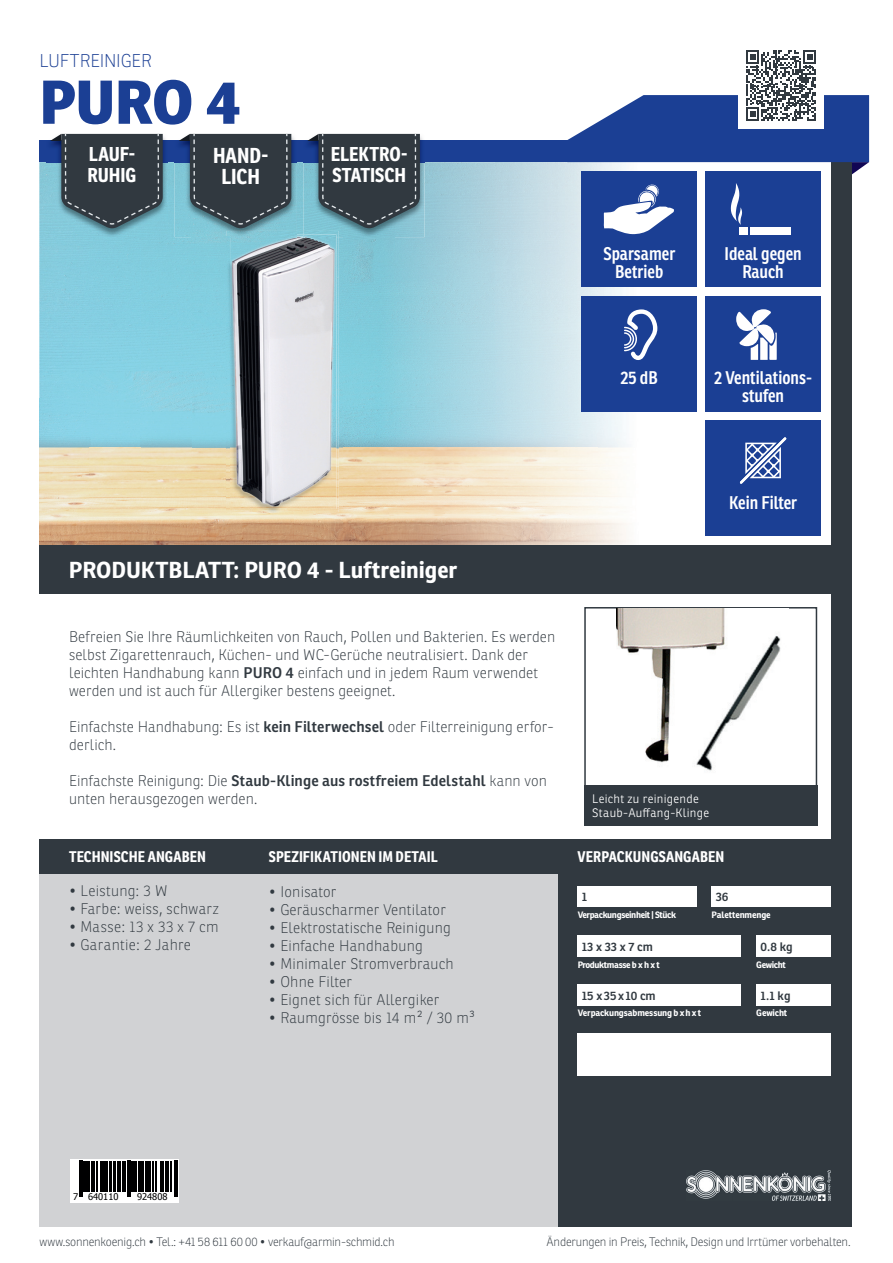
<style>
.page{position:relative;width:893px;height:1263px;background:#fff}
.page>*{position:absolute;margin:0;border:0;box-sizing:border-box;transform-origin:0 0}
.t1{font:800 60px "Ronnia";color:#1b3f94}
.t2{font:700 22.5px "Ronnia";letter-spacing:-.005em;color:#fff}
.t3{font:700 21px/21px "Ronnia Cond";letter-spacing:-.005em;color:#fff;text-align:center}
.t4{font:700 19.5px/21px "Ronnia Cond";letter-spacing:-.005em;color:#fff}
.t5{font:100 18px "Ronnia";letter-spacing:-.005em;color:#1b3f94}
.t6{font:600 17.85px/17.9px "Ronnia Cond";color:#fff;text-align:center}
.t7{font:100 15px/18px "Ronnia";letter-spacing:.01em;color:#313940}
.t8{font:700 15px "Ronnia Cond";letter-spacing:.005em;color:#fff}
.t9{font:100 15px "Ronnia";letter-spacing:.03em;color:#313940}
.t10{font:100 12px "Ronnia";letter-spacing:-.02em;color:#313940}
.t11{font:300 12px/14.4px "Ronnia";letter-spacing:.025em;color:#fff}
.t12{font:600 12px "Ronnia";color:#313940}
.t13{font:9.3px "Tahoma";color:#000001}
.t14{font:700 9px "Ronnia";letter-spacing:-.04em;color:#fff}
.t15{font:700 9px "Ronnia";letter-spacing:-.015em;color:#fff}
.s1{font-weight:600}
</style>
<div class="page">
<img style="left:39px;top:162px;width:51px;height:383px">
<img style="left:141px;top:162px;width:50px;height:383px">
<img style="left:296px;top:162px;width:48px;height:237px">
<img style="left:395px;top:162px;width:202px;height:286px">
<img style="left:597px;top:286px;width:51px;height:259px">
<img style="left:90px;top:237px;width:51px;height:308px">
<img style="left:293px;top:399px;width:51px;height:146px">
<img style="left:191px;top:448px;width:51px;height:97px">
<img style="left:344px;top:448px;width:253px;height:97px">
<img style="left:242px;top:514px;width:51px;height:31px">
<div style="left:39px;top:857px;width:812px;height:370px;background:#d1d2d4"></div>
<div style="left:558px;top:851px;width:293px;height:376px;background:#313940"></div>
<div style="left:39px;top:141px;width:802px;height:21px;background:#1b3f94"></div>
<div style="left:831px;top:151px;width:20px;height:921px;background:#313940"></div>
<div style="left:39px;top:839px;width:812px;height:34px;background:#313940"></div>
<div style="left:39px;top:545px;width:812px;height:48px;background:#313940"></div>
<img style="left:46px;top:133px;width:121px;height:104px">
<svg style="left:50px;top:134px;width:113px;height:94px;background:#40525d"></svg>
<img style="left:175px;top:133px;width:121px;height:104px">
<svg style="left:179px;top:134px;width:112px;height:94px;background:#3f525c"></svg>
<img style="left:303px;top:133px;width:122px;height:104px">
<svg style="left:307px;top:134px;width:113px;height:94px;background:#40525c"></svg>
<div style="left:705px;top:420px;width:116px;height:116px;background:#1b3f94"></div>
<div style="left:705px;top:171px;width:116px;height:115px;background:#1b3f94"></div>
<div style="left:705px;top:296px;width:116px;height:115px;background:#1b3f94"></div>
<div style="left:581px;top:296px;width:116px;height:115px;background:#1b3f94"></div>
<div style="left:582px;top:171px;width:115px;height:115px;background:#1b3f94"></div>
<svg style="left:624px;top:309px;width:33px;height:51px"></svg>
<svg style="left:567px;top:50px;width:302px;height:125px"></svg>
<div style="left:71px;top:1159px;width:108px;height:44px;background:#fff"></div>
<svg style="left:79px;top:1161px;width:98px;height:36px"></svg>
<hr style="left:80px;top:1161px;width:1px;height:36px;background:#000001">
<hr style="left:82px;top:1161px;width:1px;height:36px;background:#000001">
<hr style="left:84px;top:1161px;width:1px;height:31px;background:#000001">
<hr style="left:86px;top:1161px;width:4px;height:31px;background:#000001">
<hr style="left:92px;top:1161px;width:3px;height:31px;background:#000001">
<hr style="left:96px;top:1161px;width:1px;height:31px;background:#000001">
<hr style="left:100px;top:1161px;width:2px;height:31px;background:#000001">
<hr style="left:103px;top:1161px;width:1px;height:31px;background:#000001">
<hr style="left:105px;top:1161px;width:2px;height:31px;background:#000001">
<hr style="left:109px;top:1161px;width:3px;height:31px;background:#000001">
<hr style="left:114px;top:1161px;width:2px;height:31px;background:#000001">
<hr style="left:118px;top:1161px;width:1px;height:31px;background:#000001">
<hr style="left:120px;top:1161px;width:1px;height:31px;background:#000001">
<hr style="left:123px;top:1161px;width:3px;height:31px;background:#000001">
<hr style="left:127px;top:1161px;width:1px;height:36px;background:#000001">
<hr style="left:129px;top:1161px;width:1px;height:36px;background:#000001">
<hr style="left:131px;top:1161px;width:3px;height:31px;background:#000001">
<hr style="left:135px;top:1161px;width:1px;height:31px;background:#000001">
<hr style="left:138px;top:1161px;width:2px;height:31px;background:#000001">
<hr style="left:141px;top:1161px;width:2px;height:31px;background:#000001">
<hr style="left:146px;top:1161px;width:1px;height:31px;background:#000001">
<hr style="left:148px;top:1161px;width:3px;height:31px;background:#000001">
<hr style="left:153px;top:1161px;width:1px;height:31px;background:#000001">
<hr style="left:156px;top:1161px;width:1px;height:31px;background:#000001">
<hr style="left:160px;top:1161px;width:3px;height:31px;background:#000001">
<hr style="left:165px;top:1161px;width:1px;height:31px;background:#000001">
<hr style="left:167px;top:1161px;width:1px;height:31px;background:#000001">
<hr style="left:170px;top:1161px;width:1px;height:31px;background:#000001">
<hr style="left:174px;top:1161px;width:1px;height:36px;background:#000001">
<hr style="left:177px;top:1161px;width:1px;height:36px;background:#000001">
<div style="left:578px;top:886px;width:119px;height:21px;background:#fff"></div>
<div style="left:711px;top:886px;width:120px;height:21px;background:#fff"></div>
<div style="left:578px;top:935px;width:163px;height:22px;background:#fff"></div>
<div style="left:756px;top:935px;width:75px;height:22px;background:#fff"></div>
<div style="left:578px;top:1033px;width:253px;height:43px;background:#fff"></div>
<div style="left:578px;top:984px;width:163px;height:22px;background:#fff"></div>
<div style="left:756px;top:984px;width:75px;height:22px;background:#fff"></div>
<img style="left:687px;top:1170px;width:144px;height:31px">
<div style="left:584px;top:607px;width:233px;height:195px;background:#fff;border:2px solid #313940"></div>
<div style="left:584px;top:785px;width:233px;height:41px;background:#313940"></div>
<img style="left:227px;top:512px;width:109px;height:2px">
<img style="left:226px;top:231px;width:113px;height:47px">
<img style="left:226px;top:278px;width:1px;height:234px">
<img style="left:336px;top:278px;width:3px;height:234px">
<img style="left:226px;top:231px;width:70px;height:6px">
<img style="left:303px;top:231px;width:36px;height:6px">
<img style="left:227px;top:237px;width:36px;height:275px">
<img style="left:263px;top:509px;width:73px;height:3px">
<img style="left:230px;top:234px;width:66px;height:2px">
<img style="left:303px;top:234px;width:33px;height:2px">
<img style="left:230px;top:236px;width:106px;height:273px">
<svg style="left:736px;top:309px;width:41px;height:51px"></svg>
<svg style="left:740px;top:437px;width:46px;height:47px"></svg>
<div style="left:750px;top:227px;width:40px;height:8px;background:#fff"></div>
<div style="left:740px;top:227px;width:8px;height:8px;background:#fff"></div>
<svg style="left:731px;top:183px;width:11px;height:42px"></svg>
<svg style="left:604px;top:185px;width:70px;height:49px"></svg>
<img style="left:616px;top:609px;width:172px;height:162px">
<p class="t5" style="left:39px;top:50px;width:114px">LUFTREINIGER</p>
<h1 class="t1" style="left:39px;top:63px;width:203px">PURO 4</h1>
<h3 class="t4" style="left:88px;top:144px;width:50px">LAUF-<br>RUHIG</h3>
<h3 class="t3" style="left:213px;top:144px;width:57px">HAND-<br>LICH</h3>
<h3 class="t4" style="left:331px;top:144px;width:78px">ELEKTRO-<br>STATISCH</h3>
<p class="t6" style="left:603px;top:245px;width:73px">Sparsamer<br>Betrieb</p>
<p class="t6" style="left:620px;top:369px;width:39px">25 dB</p>
<p class="t6" style="left:725px;top:245px;width:79px">Ideal gegen<br>Rauch</p>
<p class="t6" style="left:714px;top:369px;width:99px">2 Ventilations&shy;stufen</p>
<h2 class="t2" style="left:69px;top:555px;width:390px">PRODUKTBLATT: PURO 4 - Luftreiniger</h2>
<p class="t7" style="left:69px;top:627px;width:488px">Befreien Sie Ihre Räumlichkeiten von Rauch, Pollen und Bakterien. Es werden selbst Zigarettenrauch, Küchen- und WC-Gerüche neutralisiert. Dank der leichten Handhabung kann <span class="s1">PURO 4</span> einfach und in jedem Raum verwendet werden und ist auch für Allergiker bestens geeignet.</p>
<p class="t7" style="left:69px;top:717px;width:486px">Einfachste Handhabung: Es ist <span class="s1">kein Filterwechsel</span> oder Filterreinigung erfor&shy;derlich.</p>
<p class="t7" style="left:69px;top:771px;width:479px">Einfachste Reinigung: Die <span class="s1">Staub-Klinge aus rostfreiem Edelstahl</span> kann von unten herausgezogen werden.</p>
<p class="t8" style="left:69px;top:847px;width:138px">TECHNISCHE ANGABEN</p>
<p class="t8" style="left:269px;top:847px;width:170px">SPEZIFIKATIONEN IM DETAIL</p>
<p class="t7" style="left:69px;top:881px;width:100px">• Leistung: 3 W</p>
<p class="t7" style="left:69px;top:899px;width:151px">• Farbe: weiss, schwarz</p>
<p class="t9" style="left:69px;top:918px;width:151px">• Masse: 13 x 33 x 7 cm</p>
<p class="t7" style="left:69px;top:935px;width:123px">• Garantie: 2 Jahre</p>
<p class="t7" style="left:269px;top:883px;width:69px">• Ionisator</p>
<p class="t7" style="left:269px;top:901px;width:178px">• Geräuscharmer Ventilator</p>
<p class="t7" style="left:269px;top:919px;width:184px">• Elektrostatische Reinigung</p>
<p class="t7" style="left:269px;top:937px;width:156px">• Einfache Handhabung</p>
<p class="t7" style="left:269px;top:955px;width:186px">• Minimaler Stromverbrauch</p>
<p class="t7" style="left:269px;top:973px;width:85px">• Ohne Filter</p>
<p class="t7" style="left:269px;top:991px;width:172px">• Eignet sich für Allergiker</p>
<p class="t7" style="left:269px;top:1009px;width:208px">• Raumgrösse bis 14 m² / 30 m³</p>
<p class="t6" style="left:729px;top:494px;width:70px">Kein Filter</p>
<p class="t11" style="left:592px;top:791px;width:119px">Leicht zu reinigende<br>Staub-Auffang-Klinge</p>
<p class="t8" style="left:578px;top:847px;width:148px">VERPACKUNGSANGABEN</p>
<p class="t12" style="left:582px;top:890px;width:7px">1</p>
<p class="t12" style="left:716px;top:890px;width:14px">36</p>
<p class="t14" style="left:578px;top:909px;width:100px">Verpackungseinheit | Stück</p>
<p class="t15" style="left:712px;top:909px;width:61px">Palettenmenge</p>
<p class="t12" style="left:582px;top:939px;width:73px">13 x 33 x 7 cm</p>
<p class="t12" style="left:760px;top:939px;width:34px">0.8 kg</p>
<p class="t12" style="left:582px;top:988px;width:75px">15 x 35 x 10 cm</p>
<p class="t12" style="left:760px;top:988px;width:32px">1.1 kg</p>
<p class="t14" style="left:578px;top:959px;width:83px">Produktmasse b x h x t</p>
<p class="t14" style="left:756px;top:959px;width:31px">Gewicht</p>
<p class="t15" style="left:578px;top:1007px;width:125px">Verpackungsabmessung b x h x t</p>
<p class="t15" style="left:756px;top:1007px;width:32px">Gewicht</p>
<p class="t13" style="left:73px;top:1190px;width:47px">7 640110</p>
<p class="t13" style="left:137px;top:1190px;width:32px">924808</p>
<p class="t10" style="left:39px;top:1234px;width:357px">www.sonnenkoenig.ch • Tel.: +41 58 611 60 00 • verkauf@armin-schmid.ch</p>
<p class="t10" style="left:546px;top:1234px;width:306px">Änderungen in Preis, Technik, Design und Irrtümer vorbehalten.</p>
</div>
